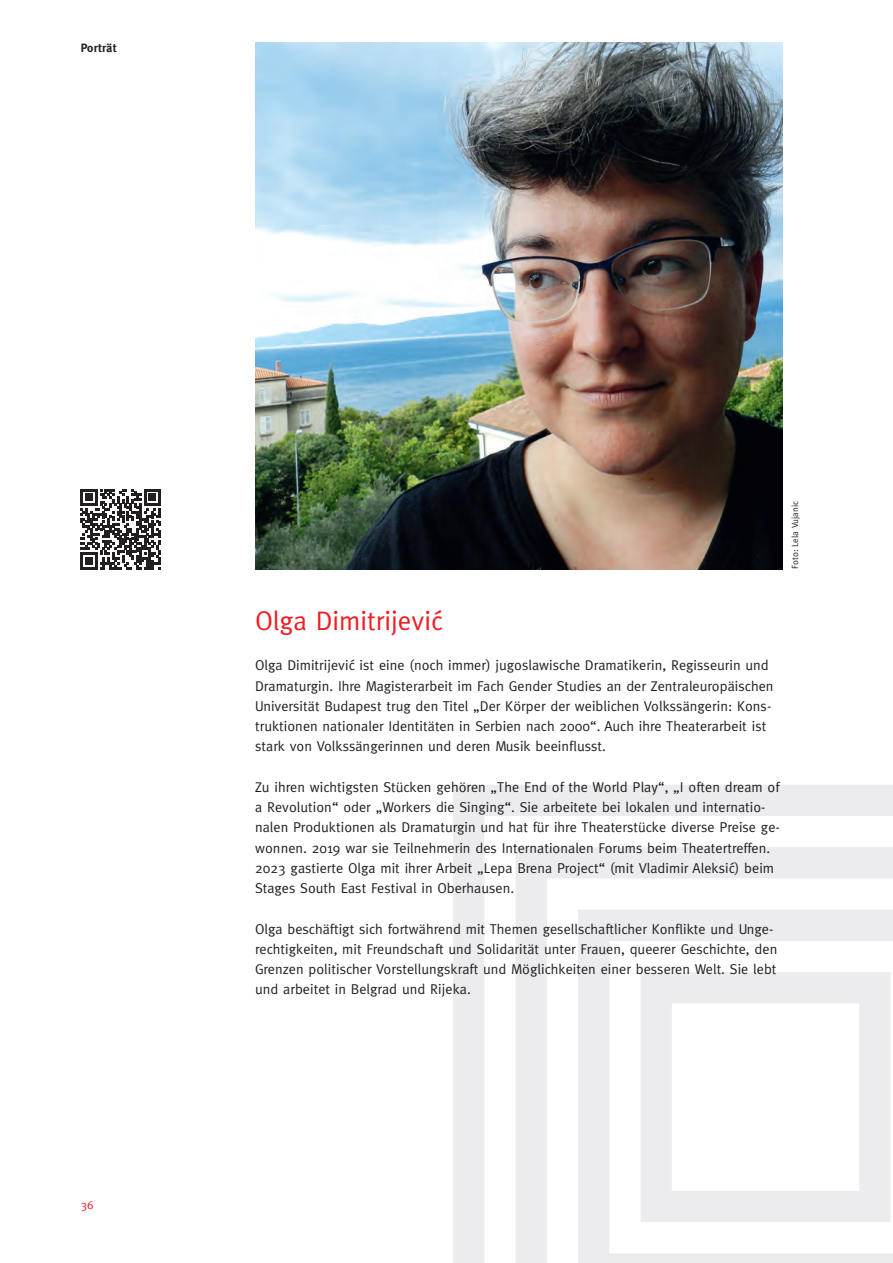
<style>
.page{position:relative;width:893px;height:1263px;background:#fff}
.page>*{position:absolute;margin:0;border:0;box-sizing:border-box;transform-origin:0 0}
.t1{font:27px "Meta";color:#ee1d23}
.t2{font:14.25px/20.2px "Meta";letter-spacing:.005em;color:#231f20}
.t3{font:700 12px "Meta";letter-spacing:.02em;color:#231f20}
.t4{font:12px "Meta";color:#ee1d23}
.t5{font:9px "Meta";color:#231f20}
</style>
<div class="page">
<svg style="left:453px;top:785px;width:440px;height:478px;fill:#ececee"></svg>
<svg style="left:516px;top:847px;width:377px;height:416px;fill:#ececee"></svg>
<svg style="left:578px;top:910px;width:315px;height:353px"></svg>
<svg style="left:641px;top:972px;width:249px;height:250px"></svg>
<img style="left:255px;top:43px;width:527px;height:527px">
<svg style="left:80px;top:489px;width:81px;height:80px"></svg>
<p class="t3" style="left:81px;top:41px;width:37px">Porträt</p>
<p class="t4" style="left:81px;top:1197px;width:14px">36</p>
<p class="t5" style="left:790px;top:569px;width:69px;rotate:-90deg">Foto: Lela Vujanic</p>
<h1 class="t1" style="left:255px;top:605px;width:189px">Olga Dimitrijevic´</h1>
<p class="t2" style="left:255px;top:655px;width:520px">Olga Dimitrijevic ist eine (noch immer) jugoslawische Dramatikerin, Regisseurin und Dramaturgin. Ihre Magisterarbeit im Fach Gender Studies an der Zentraleuropäischen Universität Budapest trug den Titel „Der Körper der weiblichen Volkssängerin: Kons&shy;truktionen nationaler Identitäten in Serbien nach 2000“. Auch ihre Theaterarbeit ist stark von Volkssängerinnen und deren Musik beeinflusst.</p>
<p class="t2" style="left:255px;top:777px;width:526px">Zu ihren wichtigsten Stücken gehören „The End of the World Play“, „I often dream of a Revolution“ oder „Workers die Singing“. Sie arbeitete bei lokalen und internatio&shy;nalen Produktionen als Dramaturgin und hat für ihre Theaterstücke diverse Preise ge&shy;wonnen. 2019 war sie Teilnehmerin des Internationalen Forums beim Theatertreffen.<br>2023 gastierte Olga mit ihrer Arbeit „Lepa Brena Project“ (mit Vladimir Aleksic) beim Stages South East Festival in Oberhausen.</p>
<p class="t2" style="left:255px;top:918px;width:524px">Olga beschäftigt sich fortwährend mit Themen gesellschaftlicher Konflikte und Unge&shy;rechtigkeiten, mit Freundschaft und Solidarität unter Frauen, queerer Geschichte, den Grenzen politischer Vorstellungskraft und Möglichkeiten einer besseren Welt. Sie lebt und arbeitet in Belgrad und Rijeka.</p>
<p class="t2" style="left:350px;top:655px;width:6px">´</p>
<p class="t2" style="left:730px;top:858px;width:6px">´</p>
</div>
